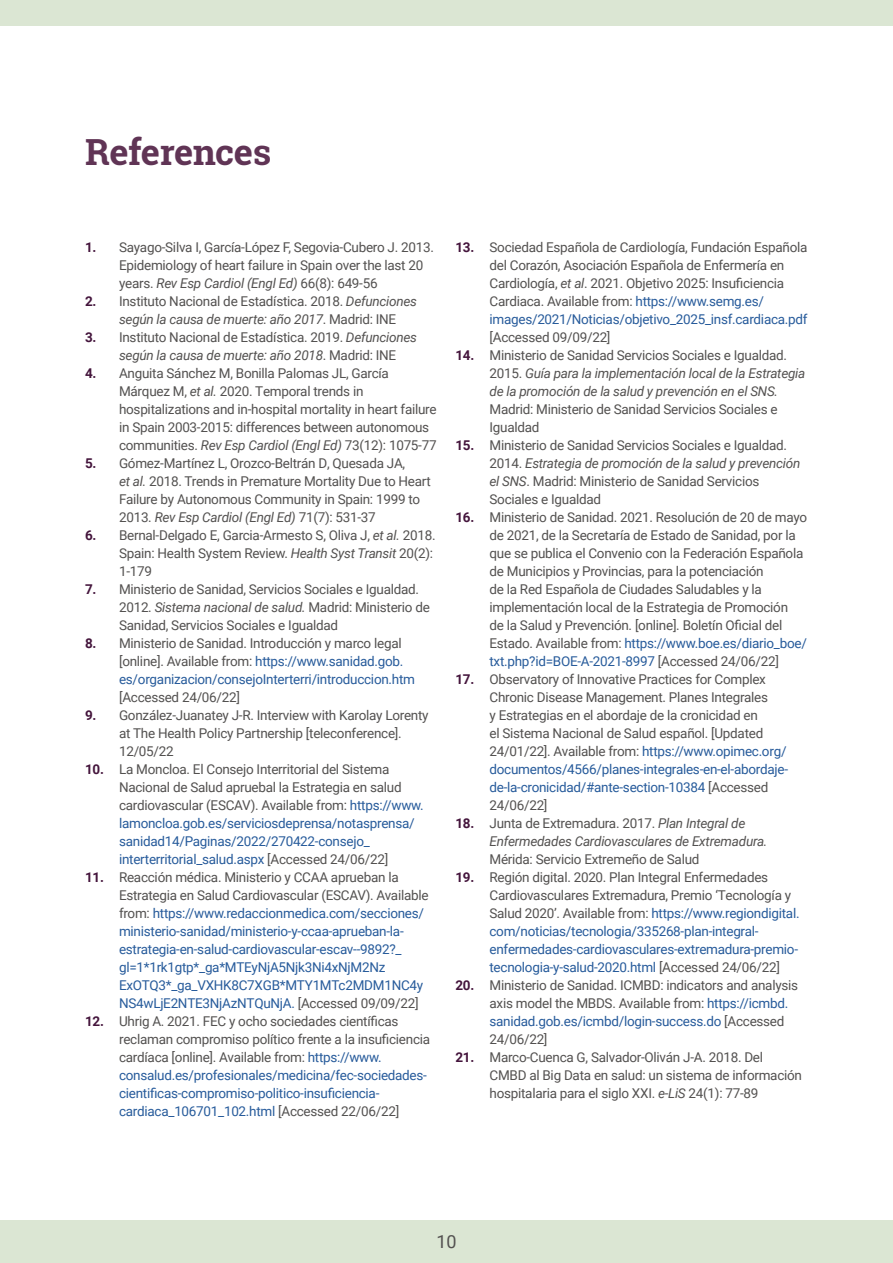
<style>
.page{position:relative;width:893px;height:1263px;background:#fff}
.page>*{position:absolute;margin:0;border:0;box-sizing:border-box;transform-origin:0 0}
.t1{font:700 36px "Roboto Slab";letter-spacing:-.01em;color:#603455}
.t2{font:18px "Roboto";color:#535150}
.t3{font:13.5px/18px "Roboto";letter-spacing:-.02em;color:#535150}
.t4{font:13.5px/18px "Roboto";letter-spacing:-.02em;color:#275b9b}
.t5{font:italic 13.5px/18px "Roboto";letter-spacing:-.02em;color:#535150}
.s1{font-weight:700;color:#44153c}
.s2{font-style:italic}
.s3{color:#275b9b}
.s4{color:#535150}
.s5{font-weight:700;font-style:normal;color:#44153c}
.s6{font-style:normal}
</style>
<div class="page">
<div style="left:0;top:0;width:893px;height:26px;background:#dbe6d3"></div>
<div style="left:0;top:1220px;width:893px;height:43px;background:#dbe6d3"></div>
<h1 class="t1" style="left:85px;top:128px;width:188px">References</h1>
<p class="t3" style="left:119px;top:238px;width:316px;text-indent:-34px"><span class="s1">1.</span> Sayago-Silva I, García-López F, Segovia-Cubero J. 2013.<br>Epidemiology of heart failure in Spain over the last 20 years. <span class="s2">Rev Esp Cardiol (Engl Ed)</span> 66(8): 649-56</p>
<p class="t3" style="left:119px;top:292px;width:299px;text-indent:-34px"><span class="s1">2.</span> Instituto Nacional de Estadística. 2018. <span class="s2">Defunciones según la causa de muerte: año 2017</span>. Madrid: INE</p>
<p class="t3" style="left:119px;top:328px;width:299px;text-indent:-34px"><span class="s1">3.</span> Instituto Nacional de Estadística. 2019. <span class="s2">Defunciones según la causa de muerte: año 2018</span>. Madrid: INE</p>
<p class="t3" style="left:119px;top:364px;width:319px;text-indent:-34px"><span class="s1">4.</span> Anguita Sánchez M, Bonilla Palomas JL, García Márquez M, <span class="s2">et al.</span> 2020. Temporal trends in hospitalizations and in-hospital mortality in heart failure in Spain 2003-2015: differences between autonomous communities. <span class="s2">Rev Esp Cardiol (Engl Ed)</span> 73(12): 1075-77</p>
<p class="t3" style="left:119px;top:454px;width:313px;text-indent:-34px"><span class="s1">5.</span> Gómez-Martínez L, Orozco-Beltrán D, Quesada JA,<br><span class="s2">et al.</span> 2018. Trends in Premature Mortality Due to Heart Failure by Autonomous Community in Spain: 1999 to 2013. <span class="s2">Rev Esp Cardiol (Engl Ed)</span> 71(7): 531-37</p>
<p class="t3" style="left:119px;top:526px;width:318px;text-indent:-34px"><span class="s1">6.</span> Bernal-Delgado E, Garcia-Armesto S, Oliva J, <span class="s2">et al.</span> 2018.<br>Spain: Health System Review. <span class="s2">Health Syst Transit</span> 20(2):<br>1-179</p>
<p class="t3" style="left:119px;top:580px;width:312px;text-indent:-34px"><span class="s1">7.</span> Ministerio de Sanidad, Servicios Sociales e Igualdad.<br>2012. <span class="s2">Sistema nacional de salud.</span> Madrid: Ministerio de<br>Sanidad, Servicios Sociales e Igualdad</p>
<p class="t3" style="left:119px;top:634px;width:297px;text-indent:-34px"><span class="s1">8.</span> Ministerio de Sanidad. Introducción y marco legal [online]. Available from: <span class="s3">https://www.sanidad.gob. es/organizacion/consejoInterterri/introduccion.htm </span>[Accessed 24/06/22]</p>
<p class="t3" style="left:119px;top:706px;width:311px;text-indent:-34px"><span class="s1">9.</span> González-Juanatey J-R. Interview with Karolay Lorenty at The Health Policy Partnership [teleconference].<br>12/05/22</p>
<p class="t3" style="left:119px;top:760px;width:306px;text-indent:-34px"><span class="s1">10.</span> La Moncloa. El Consejo Interritorial del Sistema Nacional de Salud apruebal la Estrategia en salud cardiovascular (ESCAV). Available from: <span class="s3">https://www. lamoncloa.gob.es/serviciosdeprensa/notasprensa/ sanidad14/Paginas/2022/270422-consejo_ interterritorial_salud.aspx</span> [Accessed 24/06/22]</p>
<p class="t4" style="left:119px;top:868px;width:311px;text-indent:-34px"><span class="s1">11.</span> <span class="s4">Reacción médica. Ministerio y CCAA aprueban la Estrategia en Salud Cardiovascular (ESCAV). Available from:</span> https://www.redaccionmedica.com/secciones/ ministerio-sanidad/ministerio-y-ccaa-aprueban-la&shy;estrategia-en-salud-cardiovascular-escav--9892?_ gl=1*1rk1gtp*_ga*MTEyNjA5Njk3Ni4xNjM2Nz ExOTQ3*_ga_VXHK8C7XGB*MTY1MTc2MDM1NC4y NS4wLjE2NTE3NjAzNTQuNjA. <span class="s4">[Accessed 09/09/22]</span></p>
<p class="t3" style="left:119px;top:1012px;width:313px;text-indent:-34px"><span class="s1">12.</span> Uhrig A. 2021. FEC y ocho sociedades científicas reclaman compromiso político frente a la insuficiencia cardíaca [online]. Available from: <span class="s3">https://www. consalud.es/profesionales/medicina/fec-sociedades&shy;cientificas-compromiso-politico-insuficiencia&shy;cardiaca_106701_102.html</span> [Accessed 22/06/22]</p>
<p class="t3" style="left:489px;top:238px;width:320px;text-indent:-34px"><span class="s1">13.</span> Sociedad Española de Cardiología, Fundación Española del Corazón, Asociación Española de Enfermería en Cardiología, <span class="s2">et al</span>. 2021. Objetivo 2025: Insuficiencia Cardiaca. Available from: <span class="s3">https://www.semg.es/ images/2021/Noticias/objetivo_2025_insf.cardiaca.pdf </span>[Accessed 09/09/22]</p>
<p class="t3" style="left:489px;top:346px;width:317px;text-indent:-34px"><span class="s1">14.</span> Ministerio de Sanidad Servicios Sociales e Igualdad.<br>2015. <span class="s2">Guía para la implementación local de la Estrategia de la promoción de la salud y prevención en el SNS.<br></span>Madrid: Ministerio de Sanidad Servicios Sociales e Igualdad</p>
<p class="t3" style="left:489px;top:436px;width:312px;text-indent:-34px"><span class="s1">15.</span> Ministerio de Sanidad Servicios Sociales e Igualdad.<br>2014. <span class="s2">Estrategia de promoción de la salud y prevención el SNS</span>. Madrid: Ministerio de Sanidad Servicios Sociales e Igualdad</p>
<p class="t3" style="left:489px;top:508px;width:319px;text-indent:-34px"><span class="s1">16.</span> Ministerio de Sanidad. 2021. Resolución de 20 de mayo de 2021, de la Secretaría de Estado de Sanidad, por la que se publica el Convenio con la Federación Española de Municipios y Provincias, para la potenciación<br>de la Red Española de Ciudades Saludables y la implementación local de la Estrategia de Promoción<br>de la Salud y Prevención. [online]. Boletín Oficial del Estado. Available from: <span class="s3">https://www.boe.es/diario_boe/ txt.php?id=BOE-A-2021-8997</span> [Accessed 24/06/22]</p>
<p class="t3" style="left:489px;top:670px;width:300px;text-indent:-34px"><span class="s1">17.</span> Observatory of Innovative Practices for Complex Chronic Disease Management. Planes Integrales<br>y Estrategias en el abordaje de la cronicidad en<br>el Sistema Nacional de Salud español. [Updated 24/01/22]. Available from: <span class="s3">https://www.opimec.org/ documentos/4566/planes-integrales-en-el-abordaje&shy;de-la-cronicidad/#ante-section-10384</span> [Accessed 24/06/22]</p>
<p class="t5" style="left:489px;top:814px;width:279px;text-indent:-34px"><span class="s5">18.</span> <span class="s6">Junta de Extremadura. 2017.</span> Plan Integral de<br>Enfermedades Cardiovasculares de Extremadura.<br><span class="s6">Mérida: Servicio Extremeño de Salud</span></p>
<p class="t4" style="left:489px;top:868px;width:312px;text-indent:-34px"><span class="s1">19.</span> <span class="s4">Región digital. 2020. Plan Integral Enfermedades Cardiovasculares Extremadura, Premio ‘Tecnología y Salud 2020’. Available from:</span> https://www.regiondigital. com/noticias/tecnologia/335268-plan-integral&shy;enfermedades-cardiovasculares-extremadura-premio&shy;tecnologia-y-salud-2020.html <span class="s4">[Accessed 24/06/22]</span></p>
<p class="t3" style="left:489px;top:976px;width:310px;text-indent:-34px"><span class="s1">20.</span> Ministerio de Sanidad. ICMBD: indicators and analysis axis model the MBDS. Available from: <span class="s3">https://icmbd. sanidad.gob.es/icmbd/login-success.do</span> [Accessed 24/06/22]</p>
<p class="t3" style="left:489px;top:1048px;width:314px;text-indent:-34px"><span class="s1">21.</span> Marco-Cuenca G, Salvador-Oliván J-A. 2018. Del<br>CMBD al Big Data en salud: un sistema de información hospitalaria para el siglo XXI. <span class="s2">e-LiS</span> 24(1): 77-89</p>
<h2 class="t2" style="left:436px;top:1229px;width:22px">10</h2>
</div>
